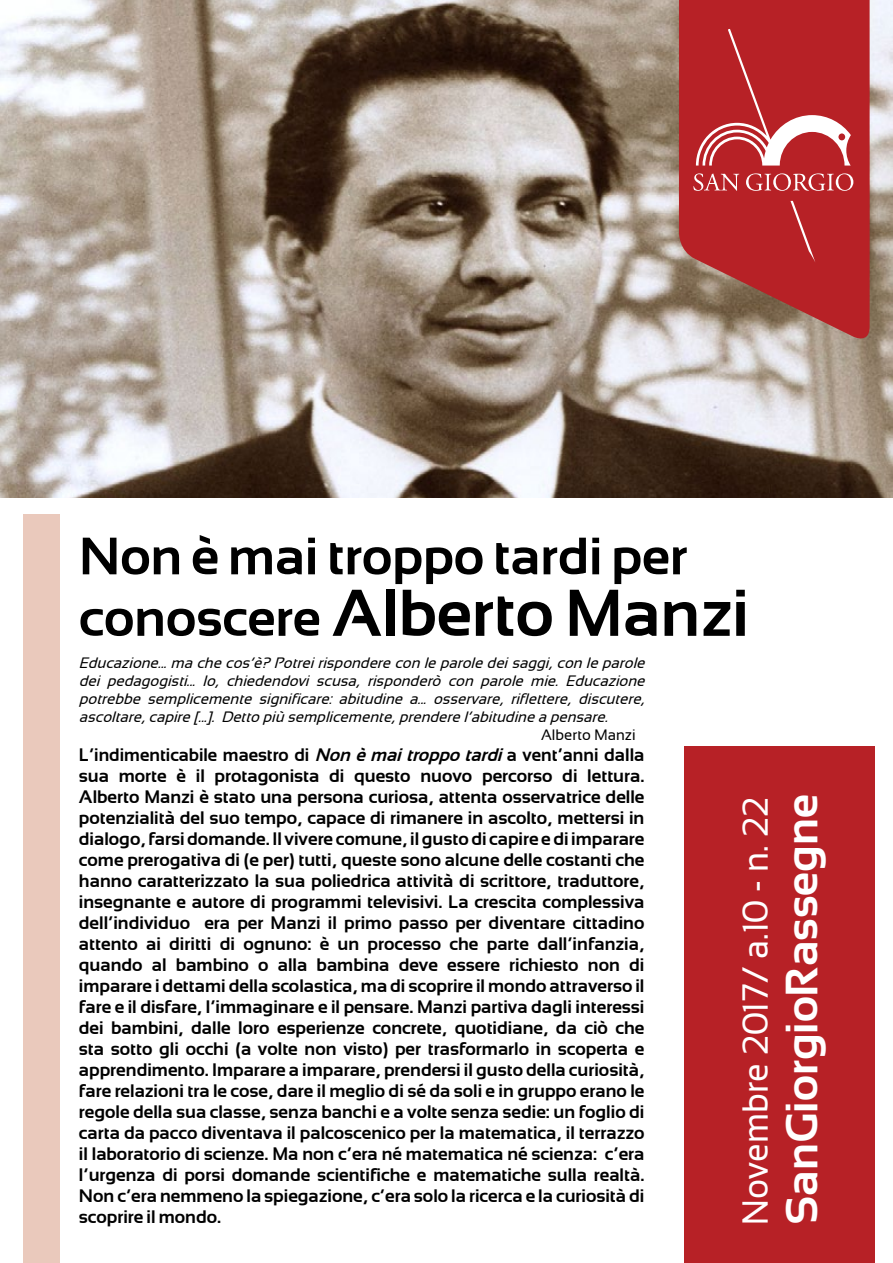
<style>
.page{position:relative;width:893px;height:1263px;background:#fff}
.page>*{position:absolute;margin:0;border:0;box-sizing:border-box;transform-origin:0 0}
.t1{font:700 66px "Sansation";color:#000}
.t2{font:700 52.5px "Sansation";color:#000}
.t3{font:700 45px "Sansation";color:#fff}
.t4{font:36px "Sansation";color:#fff;scale:.95 1}
.t5{font:700 18px/21px "Sansation";color:#000;text-align:justify}
.t6{font:italic 15px/18px "Sansation";color:#000;text-align:justify}
.t7{font:15px "Sansation";color:#000}
.s1{font-size:52.5px}
.s2{font-style:italic}
</style>
<div class="page">
<img style="left:0;top:0;width:893px;height:497px">
<svg style="left:679px;top:0;width:191px;height:345px;background:#b04644"></svg>
<div style="left:684px;top:746px;width:191px;height:517px;background:#b72126"></div>
<svg style="left:693px;top:29px;width:160px;height:234px;background:#be373b"></svg>
<div style="left:23px;top:515px;width:37px;height:748px;background:#eac9bc"></div>
<h2 class="t2" style="left:79px;top:526px;width:610px">Non è mai troppo tardi per</h2>
<h1 class="t1" style="left:79px;top:575px;width:671px"><span class="s1">conoscere</span> Alberto Manzi</h1>
<p class="t6" style="left:79px;top:653px;width:572px">Educazione...machecos’è?Potreirisponderecon leparoledeisaggi,con leparole dei pedagogisti... Io, chiedendovi scusa, risponderò con parole mie. Educazione potrebbe semplicemente significare: abitudine a... osservare, riflettere, discutere, ascoltare,capire[...]. Detto più semplicemente,prenderel’abitudineapensare.</p>
<p class="t7" style="left:541px;top:726px;width:96px">Alberto Manzi</p>
<p class="t5" style="left:79px;top:744px;width:567px">L’indimenticabile maestro di <span class="s2">Non èmaitroppo tardi</span>a vent’anni dalla sua morte è il protagonista di questo nuovo percorso di lettura.<br>Alberto Manzi è stato una persona curiosa, attenta osservatrice delle potenzialità del suo tempo, capace di rimanere in ascolto, mettersi in dialogo, farsi domande. Il vivere comune, il gusto di capire e di imparare come prerogativa di (e per) tutti, queste sono alcune delle costanti che hanno caratterizzato la sua poliedrica attività di scrittore, traduttore, insegnante e autore di programmi televisivi. La crescita complessiva dell’individuo era per Manzi il primo passo per diventare cittadino attento ai diritti di ognuno: è un processo che parte dall’infanzia, quando al bambino o alla bambina deve essere richiesto non di imparare i dettami della scolastica, ma di scoprire il mondo attraverso il fare e il disfare, l’immaginare e il pensare. Manzi partiva dagli interessi dei bambini, dalle loro esperienze concrete, quotidiane, da ciò che sta sotto gli occhi (a volte non visto) per trasformarlo in scoperta e apprendimento. Imparare a imparare, prendersi il gusto della curiosità, fare relazioni tra le cose, dare il meglio di sé da soli e in gruppo erano le regole della sua classe, senza banchi e a volte senza sedie: un foglio di carta da pacco diventava il palcoscenico per la matematica, il terrazzo il laboratorio di scienze. Ma non c’era né matematica né scienza: c’era l’urgenza di porsi domande scientifiche e matematiche sulla realtà.<br>Non c’era nemmeno la spiegazione, c’era solo la ricerca e la curiosità di scoprire il mondo.</p>
<h3 class="t4" style="left:735px;top:1225px;width:451px;rotate:-90deg">Novembre 2017/ a.10 - n. 22</h3>
<h3 class="t3" style="left:776px;top:1225px;width:433px;rotate:-90deg">SanGiorgioRassegne</h3>
</div>
